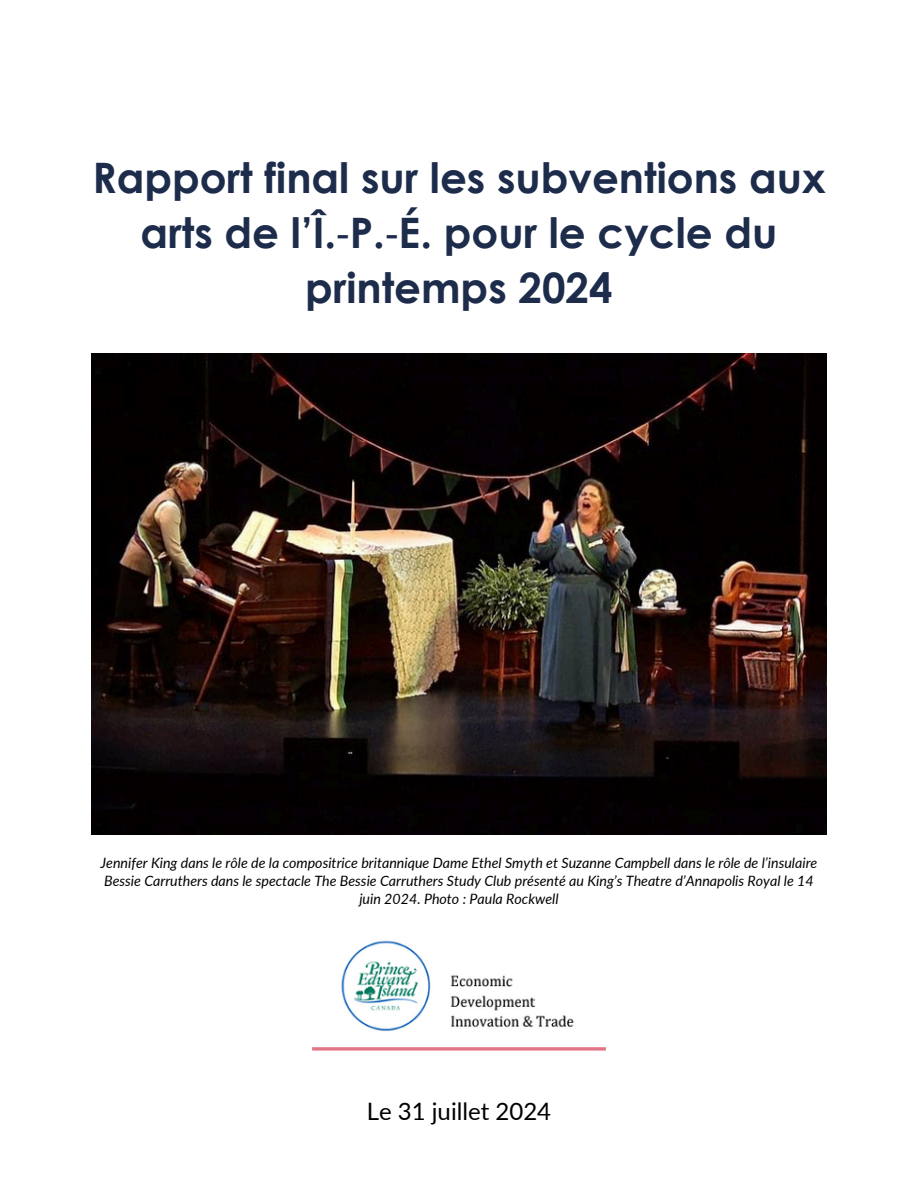
<style>
.page{position:relative;width:918px;height:1188px;background:#fff}
.page>*{position:absolute;margin:0;border:0;box-sizing:border-box;transform-origin:0 0}
.t1{font:700 42px/55.2px "Century Gothic";color:#1d2c4b;text-align:center}
.t2{font:24px "Lato";color:#000}
.t3{font:italic 14.25px/18px "Lato";color:#000;text-align:center}
.s1{font-family:"Noto Sans";font-weight:400}
</style>
<div class="page">
<img style="left:92px;top:353px;width:734px;height:482px">
<img style="left:341px;top:940px;width:233px;height:91px">
<svg style="left:312px;top:1047px;width:294px;height:4px"></svg>
<p class="t1" style="left:92px;top:149px;width:735px">Rapport final sur les subventions aux arts de l’Î.<span class="s1">‑</span>P.<span class="s1">‑</span>É. pour le cycle du printemps 2024</p>
<p class="t3" style="left:101px;top:854px;width:718px">Jennifer King dans le rôle de la compositrice britannique Dame Ethel Smyth et Suzanne Campbell dans le rôle de l’insulaire<br>Bessie Carruthers dans le spectacle The Bessie Carruthers Study Club présenté au King’s Theatre d’Annapolis Royal le 14 juin 2024. Photo : Paula Rockwell</p>
<p class="t2" style="left:367px;top:1097px;width:186px">Le 31 juillet 2024</p>
</div>
